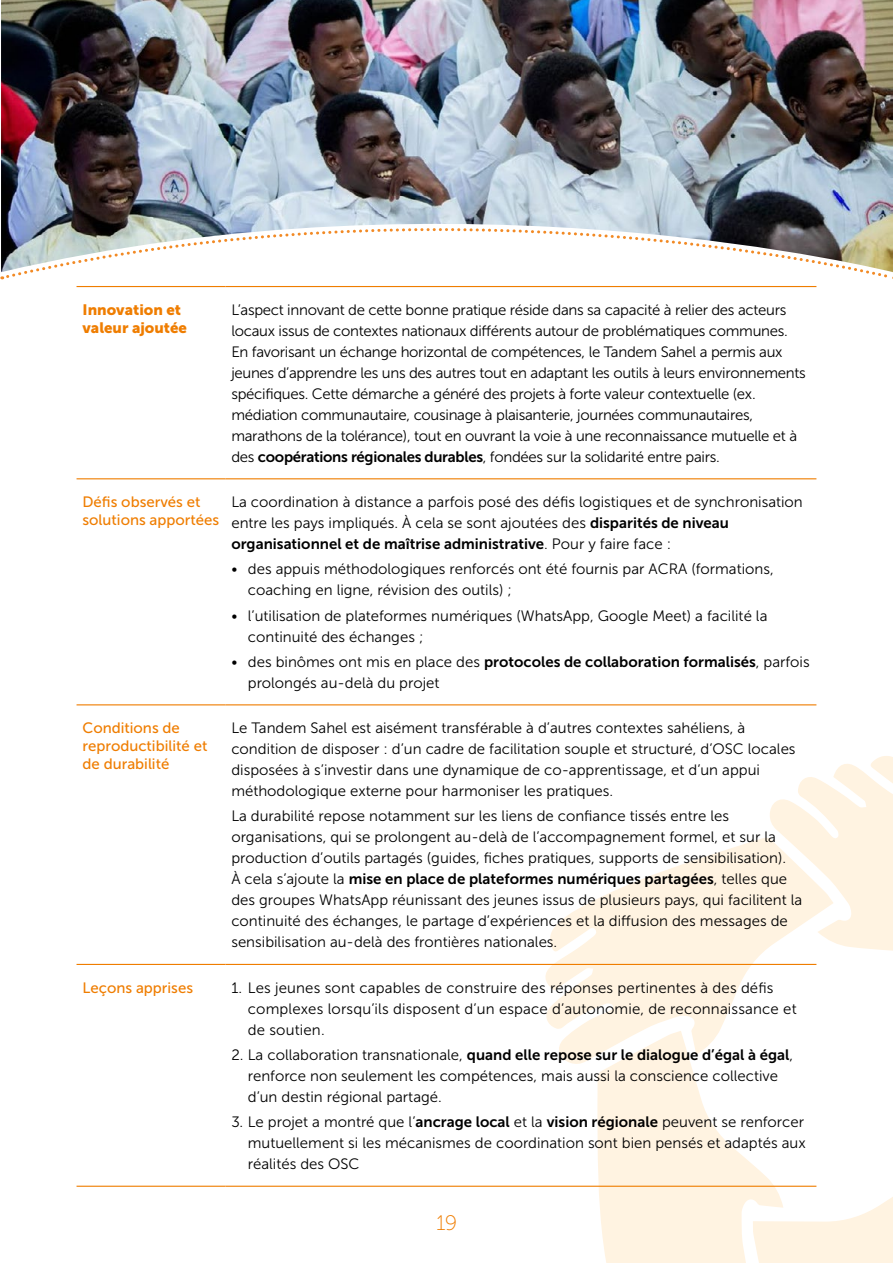
<style>
.page{position:relative;width:893px;height:1263px;background:#fff}
.page>*{position:absolute;margin:0;border:0;box-sizing:border-box;transform-origin:0 0}
.t1{font:21px "Museo 100";color:#ef7d00}
.t2{font:15px/21px "Museo Sans 300";color:#000}
.t3{font:15px/21px "Museo Sans 300";letter-spacing:-.02em;color:#000}
.t4{font:15px "Museo Sans 700";color:#000}
.t5{font:15px/18px "Museo Sans 500";color:#ef7d00}
.t6{font:15px/18px "Museo Sans 900";color:#ef7d00}
.s1{font-family:"Museo Sans 700"}
.s2{font-family:"Museo Sans 300"}
</style>
<div class="page">
<svg style="left:542px;top:838px;width:228px;height:226px;fill:#fff3e1"></svg>
<svg style="left:597px;top:1031px;width:296px;height:232px"></svg>
<svg style="left:770px;top:756px;width:123px;height:209px"></svg>
<hr style="left:77px;top:286px;width:148px;height:1px;background:#ef7d00">
<hr style="left:225px;top:286px;width:591px;height:1px;background:#ef7d00">
<hr style="left:77px;top:478px;width:148px;height:1px;background:#ef7d00">
<hr style="left:225px;top:478px;width:591px;height:1px;background:#ef7d00">
<hr style="left:77px;top:704px;width:148px;height:1px;background:#ef7d00">
<hr style="left:225px;top:704px;width:591px;height:1px;background:#ef7d00">
<hr style="left:77px;top:964px;width:148px;height:1px;background:#ef7d00">
<hr style="left:225px;top:964px;width:591px;height:1px;background:#ef7d00">
<hr style="left:77px;top:1186px;width:148px;height:1px;background:#ef7d00">
<hr style="left:225px;top:1186px;width:591px;height:1px;background:#ef7d00">
<img style="left:1px;top:0;width:892px;height:272px">
<img style="left:4px;top:175px;width:889px;height:104px">
<p class="t6" style="left:83px;top:300px;width:106px">Innovation et valeur ajoutée</p>
<p class="t3" style="left:231px;top:299px;width:576px">L’aspect innovant de cette bonne pratique réside dans sa capacité à relier des acteurs locaux issus de contextes nationaux différents autour de problématiques communes.<br>En favorisant un échange horizontal de compétences, le Tandem Sahel a permis aux jeunes d’apprendre les uns des autres tout en adaptant les outils à leurs environnements spécifiques. Cette démarche a généré des projets à forte valeur contextuelle (ex. médiation communautaire, cousinage à plaisanterie, journées communautaires, marathons de la tolérance), tout en ouvrant la voie à une reconnaissance mutuelle et à des <span class="s1">coopérations régionales durables</span>, fondées sur la solidarité entre pairs.</p>
<p class="t5" style="left:83px;top:493px;width:138px">Défis observés et solutions apportées</p>
<p class="t2" style="left:231px;top:491px;width:573px">La coordination à distance a parfois posé des défis logistiques et de synchronisation entre les pays impliqués. À cela se sont ajoutées des <span class="s1">disparités de niveau</span></p>
<p class="t4" style="left:231px;top:536px;width:441px">organisationnel et de maîtrise administrative<span class="s2">. Pour y faire face :</span></p>
<p class="t2" style="left:248px;top:559px;width:527px;text-indent:-16px">• des appuis méthodologiques renforcés ont été fournis par ACRA (formations, coaching en ligne, révision des outils) ;</p>
<p class="t2" style="left:248px;top:605px;width:521px;text-indent:-16px">• l’utilisation de plateformes numériques (WhatsApp, Google Meet) a facilité la continuité des échanges ;</p>
<p class="t2" style="left:248px;top:651px;width:563px;text-indent:-16px">• des binômes ont mis en place des <span class="s1">protocoles de collaboration formalisés</span>, parfois prolongés au-delà du projet</p>
<p class="t5" style="left:83px;top:719px;width:126px">Conditions de reproductibilité et de durabilité</p>
<p class="t2" style="left:231px;top:717px;width:566px">Le Tandem Sahel est aisément transférable à d’autres contextes sahéliens, à condition de disposer : d’un cadre de facilitation souple et structuré, d’OSC locales disposées à s’investir dans une dynamique de co-apprentissage, et d’un appui méthodologique externe pour harmoniser les pratiques.</p>
<p class="t2" style="left:231px;top:806px;width:556px">La durabilité repose notamment sur les liens de confiance tissés entre les organisations, qui se prolongent au-delà de l’accompagnement formel, et sur la production d’outils partagés (guides, fiches pratiques, supports de sensibilisation).</p>
<p class="t4" style="left:231px;top:871px;width:557px"><span class="s2">À cela s’ajoute la</span> mise en place de plateformes numériques partagées<span class="s2">, telles que</span></p>
<p class="t2" style="left:231px;top:890px;width:572px">des groupes WhatsApp réunissant des jeunes issus de plusieurs pays, qui facilitent la continuité des échanges, le partage d’expériences et la diffusion des messages de sensibilisation au-delà des frontières nationales.</p>
<p class="t5" style="left:83px;top:978px;width:112px">Leçons apprises</p>
<p class="t2" style="left:248px;top:977px;width:550px;text-indent:-16px">1. Les jeunes sont capables de construire des réponses pertinentes à des défis complexes lorsqu’ils disposent d’un espace d’autonomie, de reconnaissance et de soutien.</p>
<p class="t4" style="left:231px;top:1046px;width:563px"><span class="s2">2. La collaboration transnationale,</span> quand elle repose sur le dialogue d’égal à égal<span class="s2">,</span></p>
<p class="t2" style="left:248px;top:1065px;width:532px">renforce non seulement les compétences, mais aussi la conscience collective d’un destin régional partagé.</p>
<p class="t2" style="left:248px;top:1111px;width:559px;text-align:justify;text-indent:-16px">3. Le projet a montré que l’<span class="s1">ancrage local</span> et la <span class="s1">vision régionale</span> peuvent se renforcer mutuellement si les mécanismes de coordination sont bien pensés et adaptés aux réalités des OSC</p>
<h1 class="t1" style="left:436px;top:1211px;width:22px">19</h1>
</div>
